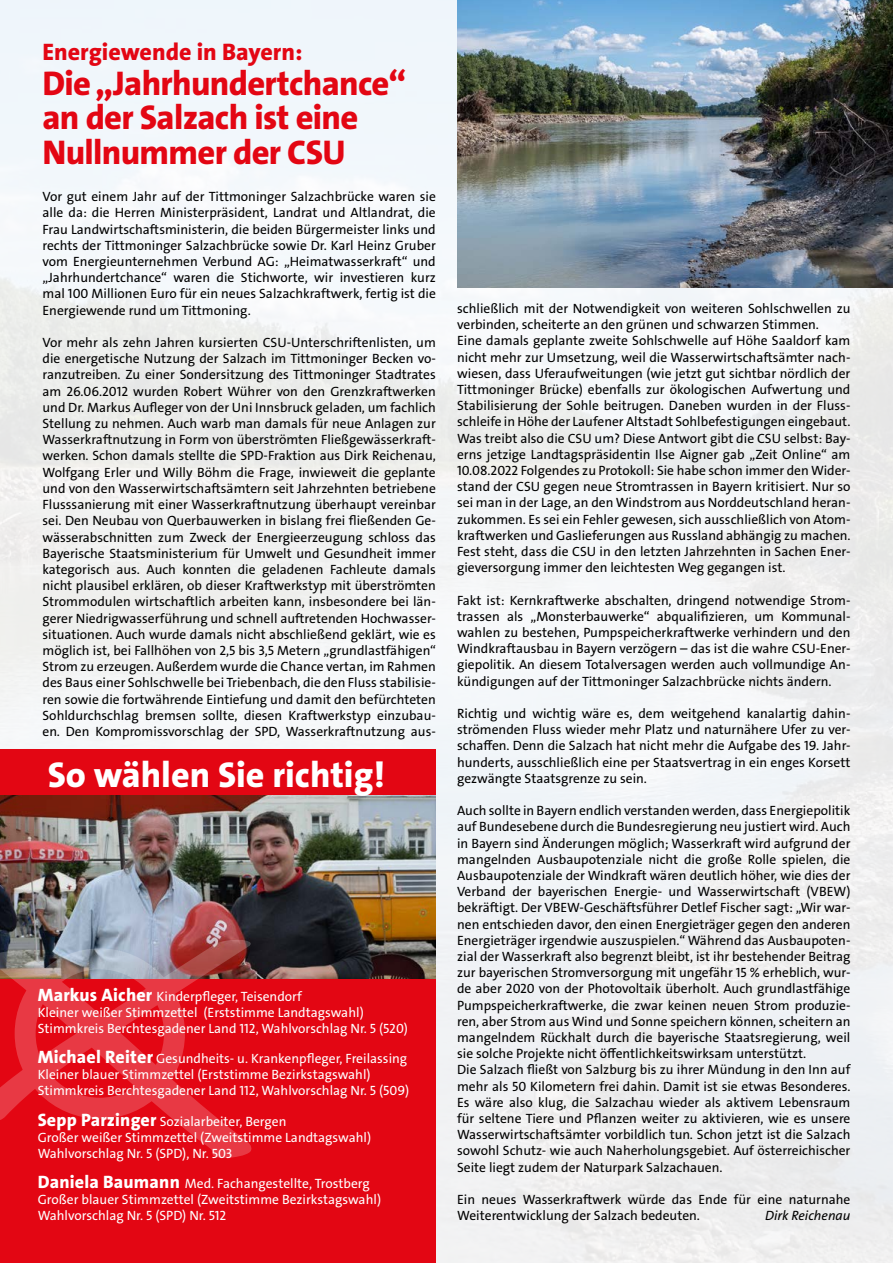
<style>
.page{position:relative;width:893px;height:1263px;background:#fff}
.page>*{position:absolute;margin:0;border:0;box-sizing:border-box;transform-origin:0 0}
.t1{font:800 36px "SPD The Sans";color:#fff}
.t2{font:800 34.5px/34.5px "SPD The Sans";letter-spacing:-.02em;color:#e30613}
.t3{font:800 24px "SPD The Sans";color:#e30613}
.t4{font:13.5px/16.2px "SPD The Sans";color:#000;text-align:justify}
.t5{font:13.5px/16.2px "SPD The Sans";color:#fff}
.t6{font:italic 13.5px "SPD The Sans";color:#000}
.s1{font-weight:800;font-size:18px}
</style>
<div class="page">
<img style="left:0;top:0;width:893px;height:1263px">
<div style="left:0;top:749px;width:436px;height:514px;background:#e30613"></div>
<img style="left:0;top:795px;width:436px;height:183px">
<svg style="left:0;top:939px;width:253px;height:219px"></svg>
<img style="left:457px;top:0;width:436px;height:287px">
<h3 class="t3" style="left:43px;top:37px;width:261px">Energiewende in Bayern:</h3>
<h2 class="t2" style="left:43px;top:66px;width:365px">Die „Jahrhundertchance“ an der Salzach ist eine<br>Nullnummer der CSU</h2>
<p class="t4" style="left:43px;top:189px;width:395px">Vor gut einem Jahr auf der Tittmoninger Salzachbrücke waren sie alle da: die Herren Ministerpräsident, Landrat und Altlandrat, die Frau Landwirtschaftsministerin, die beiden Bürgermeister links und rechts der Tittmoninger Salzachbrücke sowie Dr. Karl Heinz Gruber vom Energieunternehmen Verbund AG: „Heimatwasserkraft“ und „Jahrhundertchance“ waren die Stichworte, wir investieren kurz mal 100 Millionen Euro für ein neues Salzachkraftwerk, fertig ist die Energiewende rund um Tittmoning.</p>
<p class="t4" style="left:43px;top:334px;width:395px">Vor mehr als zehn Jahren kursierten CSU-Unterschriftenlisten, um die energetische Nutzung der Salzach im Tittmoninger Becken vo&shy;ranzutreiben. Zu einer Sondersitzung des Tittmoninger Stadtrates am 26.06.2012 wurden Robert Wührer von den Grenzkraftwerken und Dr. Markus Aufleger von der Uni Innsbruck geladen, um fachlich Stellung zu nehmen. Auch warb man damals für neue Anlagen zur Wasserkraftnutzung in Form von überströmten Fließgewässerkraft&shy;werken. Schon damals stellte die SPD-Fraktion aus Dirk Reichenau, Wolfgang Erler und Willy Böhm die Frage, inwieweit die geplante und von den Wasserwirtschaftsämtern seit Jahrzehnten betriebene Flusssanierung mit einer Wasserkraftnutzung überhaupt vereinbar sei. Den Neubau von Querbauwerken in bislang frei fließenden Ge&shy;wässerabschnitten zum Zweck der Energieerzeugung schloss das Bayerische Staatsministerium für Umwelt und Gesundheit immer kategorisch aus. Auch konnten die geladenen Fachleute damals nicht plausibel erklären, ob dieser Kraftwerkstyp mit überströmten Strommodulen wirtschaftlich arbeiten kann, insbesondere bei län&shy;gerer Niedrigwasserführung und schnell auftretenden Hochwasser&shy;situationen. Auch wurde damals nicht abschließend geklärt, wie es möglich ist, bei Fallhöhen von 2,5 bis 3,5 Metern „grundlastfähigen“ Strom zu erzeugen. Außerdem wurde die Chance vertan, im Rahmen des Baus einer Sohlschwelle bei Triebenbach, die den Fluss stabilisie&shy;ren sowie die fortwährende Eintiefung und damit den befürchteten Sohldurchschlag bremsen sollte, diesen Kraftwerkstyp einzubau&shy;en. Den Kompromissvorschlag der SPD, Wasserkraftnutzung aus-</p>
<h1 class="t1" style="left:48px;top:751px;width:339px">So wählen Sie richtig!</h1>
<p class="t5" style="left:38px;top:988px;width:372px"><span class="s1">Markus Aicher</span> Kinderpfleger, Teisendorf<br>Kleiner weißer Stimmzettel (Erststimme Landtagswahl)<br>Stimmkreis Berchtesgadener Land 112, Wahlvorschlag Nr. 5 (520)</p>
<p class="t5" style="left:38px;top:1050px;width:373px"><span class="s1">Michael Reiter</span> Gesundheits- u. Krankenpfleger, Freilassing<br>Kleiner blauer Stimmzettel (Erststimme Bezirkstagswahl)<br>Stimmkreis Berchtesgadener Land 112, Wahlvorschlag Nr. 5 (509)</p>
<p class="t5" style="left:38px;top:1113px;width:335px"><span class="s1">Sepp Parzinger</span> Sozialarbeiter, Bergen<br>Großer weißer Stimmzettel (Zweitstimme Landtagswahl)<br>Wahlvorschlag Nr. 5 (SPD), Nr. 503</p>
<p class="t5" style="left:38px;top:1175px;width:345px"><span class="s1">Daniela Baumann</span> Med. Fachangestellte, Trostberg<br>Großer blauer Stimmzettel (Zweitstimme Bezirkstagswahl)<br>Wahlvorschlag Nr. 5 (SPD) Nr. 512</p>
<p class="t4" style="left:457px;top:300px;width:395px;text-align:left">schließlich mit der Notwendigkeit von weiteren Sohlschwellen zu verbinden, scheiterte an den grünen und schwarzen Stimmen.<br>Eine damals geplante zweite Sohlschwelle auf Höhe Saaldorf kam nicht mehr zur Umsetzung, weil die Wasserwirtschaftsämter nach&shy;wiesen, dass Uferaufweitungen (wie jetzt gut sichtbar nördlich der Tittmoninger Brücke) ebenfalls zur ökologischen Aufwertung und Stabilisierung der Sohle beitrugen. Daneben wurden in der Fluss&shy;schleife in Höhe der Laufener Altstadt Sohlbefestigungen eingebaut.<br>Was treibt also die CSU um? Diese Antwort gibt die CSU selbst: Bay&shy;erns jetzige Landtagspräsidentin Ilse Aigner gab „Zeit Online“ am 10.08.2022 Folgendes zu Protokoll: Sie habe schon immer den Wider&shy;stand der CSU gegen neue Stromtrassen in Bayern kritisiert. Nur so sei man in der Lage, an den Windstrom aus Norddeutschland heran&shy;zukommen. Es sei ein Fehler gewesen, sich ausschließlich von Atom&shy;kraftwerken und Gaslieferungen aus Russland abhängig zu machen.<br>Fest steht, dass die CSU in den letzten Jahrzehnten in Sachen Ener&shy;gieversorgung immer den leichtesten Weg gegangen ist.</p>
<p class="t4" style="left:457px;top:592px;width:395px">Fakt ist: Kernkraftwerke abschalten, dringend notwendige Strom&shy;trassen als „Monsterbauwerke“ abqualifizieren, um Kommunal&shy;wahlen zu bestehen, Pumpspeicherkraftwerke verhindern und den Windkraftausbau in Bayern verzögern – das ist die wahre CSU-Ener&shy;giepolitik. An diesem Totalversagen werden auch vollmundige An&shy;kündigungen auf der Tittmoninger Salzachbrücke nichts ändern.</p>
<p class="t4" style="left:457px;top:705px;width:395px">Richtig und wichtig wäre es, dem weitgehend kanalartig dahin&shy;strömenden Fluss wieder mehr Platz und naturnähere Ufer zu ver&shy;schaffen. Denn die Salzach hat nicht mehr die Aufgabe des 19. Jahr&shy;hunderts, ausschließlich eine per Staatsvertrag in ein enges Korsett gezwängte Staatsgrenze zu sein.</p>
<p class="t4" style="left:457px;top:803px;width:395px;text-align:left">Auch sollte in Bayern endlich verstanden werden, dass Energiepolitik auf Bundesebene durch die Bundesregierung neu justiert wird. Auch in Bayern sind Änderungen möglich; Wasserkraft wird aufgrund der mangelnden Ausbaupotenziale nicht die große Rolle spielen, die Ausbaupotenziale der Windkraft wären deutlich höher, wie dies der Verband der bayerischen Energie- und Wasserwirtschaft (VBEW) bekräftigt. Der VBEW-Geschäftsführer Detlef Fischer sagt: „Wir war&shy;nen entschieden davor, den einen Energieträger gegen den anderen Energieträger irgendwie auszuspielen.“ Während das Ausbaupoten&shy;zial der Wasserkraft also begrenzt bleibt, ist ihr bestehender Beitrag zur bayerischen Stromversorgung mit ungefähr 15 % erheblich, wur&shy;de aber 2020 von der Photovoltaik überholt. Auch grundlastfähige Pumpspeicherkraftwerke, die zwar keinen neuen Strom produzie&shy;ren, aber Strom aus Wind und Sonne speichern können, scheitern an mangelndem Rückhalt durch die bayerische Staatsregierung, weil sie solche Projekte nicht öffentlichkeitswirksam unterstützt.<br>Die Salzach fließt von Salzburg bis zu ihrer Mündung in den Inn auf mehr als 50 Kilometern frei dahin. Damit ist sie etwas Besonderes.<br>Es wäre also klug, die Salzachau wieder als aktivem Lebensraum für seltene Tiere und Pflanzen weiter zu aktivieren, wie es unsere Wasserwirtschaftsämter vorbildlich tun. Schon jetzt ist die Salzach sowohl Schutz- wie auch Naherholungsgebiet. Auf österreichischer Seite liegt zudem der Naturpark Salzachauen.</p>
<p class="t4" style="left:457px;top:1191px;width:395px">Ein neues Wasserkraftwerk würde das Ende für eine naturnahe<br>Weiterentwicklung der Salzach bedeuten.</p>
<p class="t6" style="left:765px;top:1207px;width:87px">Dirk Reichenau</p>
</div>
